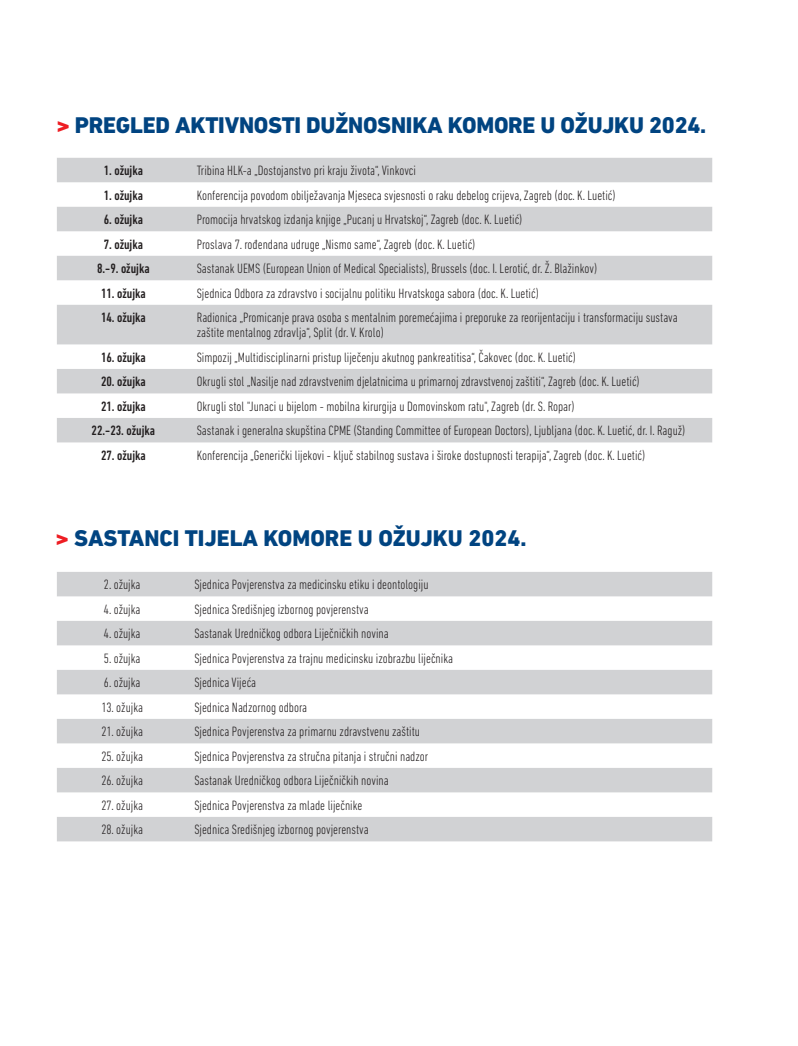
<style>
.page{position:relative;width:798px;height:1046px;background:#fff}
.page>*{position:absolute;margin:0;border:0;box-sizing:border-box;transform-origin:0 0}
.t1{font:800 23.12px "DIN Next LT Pro";letter-spacing:-.01em;color:#014481}
.t2{font:300 condensed 13.75px/15.1px "DIN Next LT Pro";color:#231f20}
.t3{font:500 condensed 13.75px "DIN Next LT Pro";color:#231f20}
.s1{color:#ee1d23}
</style>
<div class="page">
<svg style="left:57px;top:158px;width:655px;height:284px;fill:#d1d2d4"></svg>
<svg style="left:57px;top:572px;width:655px;height:269px;fill:#d1d2d4"></svg>
<p class="t1" style="left:57px;top:111px;width:650px"><span class="s1">&gt;</span> PREGLED AKTIVNOSTI DUŽNOSNIKA KOMORE U OŽUJKU 2024.</p>
<p class="t3" style="left:104px;top:163px;width:41px">1. ožujka</p>
<p class="t2" style="left:197px;top:163px;width:221px">Tribina HLK-a „Dostojanstvo pri kraju života“, Vinkovci</p>
<p class="t3" style="left:104px;top:187px;width:41px">1. ožujka</p>
<p class="t2" style="left:197px;top:187px;width:420px">Konferencija povodom obilježavanja Mjeseca svjesnosti o raku debelog crijeva, Zagreb (doc. K. Luetić)</p>
<p class="t3" style="left:104px;top:212px;width:41px">6. ožujka</p>
<p class="t2" style="left:197px;top:212px;width:327px">Promocija hrvatskog izdanja knjige „Pucanj u Hrvatskoj“, Zagreb (doc. K. Luetić)</p>
<p class="t3" style="left:104px;top:236px;width:41px">7. ožujka</p>
<p class="t2" style="left:197px;top:236px;width:280px">Proslava 7. rođendana udruge „Nismo same“, Zagreb (doc. K. Luetić)</p>
<p class="t3" style="left:97px;top:261px;width:54px">8.-9. ožujka</p>
<p class="t2" style="left:197px;top:261px;width:402px">Sastanak UEMS (European Union of Medical Specialists), Brussels (doc. I. Lerotić, dr. Ž. Blažinkov)</p>
<p class="t3" style="left:101px;top:285px;width:46px">11. ožujka</p>
<p class="t2" style="left:197px;top:285px;width:343px">Sjednica Odbora za zdravstvo i socijalnu politiku Hrvatskoga sabora (doc. K. Luetić)</p>
<p class="t3" style="left:101px;top:310px;width:46px">14. ožujka</p>
<p class="t2" style="left:197px;top:310px;width:482px">Radionica „Promicanje prava osoba s mentalnim poremećajima i preporuke za reorijentaciju i transformaciju sustava zaštite mentalnog zdravlja“, Split (dr. V. Krolo)</p>
<p class="t3" style="left:101px;top:349px;width:46px">16. ožujka</p>
<p class="t2" style="left:197px;top:349px;width:381px">Simpozij „Multidisciplinarni pristup liječenju akutnog pankreatitisa“, Čakovec (doc. K. Luetić)</p>
<p class="t3" style="left:101px;top:374px;width:46px">20. ožujka</p>
<p class="t2" style="left:197px;top:374px;width:444px">Okrugli stol „Nasilje nad zdravstvenim djelatnicima u primarnoj zdravstvenoj zaštiti“, Zagreb (doc. K. Luetić)</p>
<p class="t3" style="left:101px;top:398px;width:46px">21. ožujka</p>
<p class="t2" style="left:197px;top:398px;width:379px">Okrugli stol "Junaci u bijelom - mobilna kirurgija u Domovinskom ratu", Zagreb (dr. S. Ropar)</p>
<p class="t3" style="left:92px;top:423px;width:65px">22.-23. ožujka</p>
<p class="t2" style="left:197px;top:423px;width:490px">Sastanak i generalna skupština CPME (Standing Committee of European Doctors), Ljubljana (doc. K. Luetić, dr. I. Raguž)</p>
<p class="t3" style="left:101px;top:447px;width:46px">27. ožujka</p>
<p class="t2" style="left:197px;top:447px;width:450px">Konferencija „Generički lijekovi - ključ stabilnog sustava i široke dostupnosti terapija“, Zagreb (doc. K. Luetić)</p>
<p class="t1" style="left:56px;top:524px;width:472px"><span class="s1">&gt;</span> SASTANCI TIJELA KOMORE U OŽUJKU 2024.</p>
<p class="t2" style="left:104px;top:577px;width:38px">2. ožujka</p>
<p class="t2" style="left:194px;top:577px;width:235px">Sjednica Povjerenstva za medicinsku etiku i deontologiju</p>
<p class="t2" style="left:104px;top:601px;width:38px">4. ožujka</p>
<p class="t2" style="left:194px;top:601px;width:176px">Sjednica Središnjeg izbornog povjerenstva</p>
<p class="t2" style="left:104px;top:626px;width:38px">4. ožujka</p>
<p class="t2" style="left:194px;top:626px;width:196px">Sastanak Uredničkog odbora Liječničkih novina</p>
<p class="t2" style="left:104px;top:650px;width:38px">5. ožujka</p>
<p class="t2" style="left:194px;top:650px;width:260px">Sjednica Povjerenstva za trajnu medicinsku izobrazbu liječnika</p>
<p class="t2" style="left:104px;top:674px;width:38px">6. ožujka</p>
<p class="t2" style="left:194px;top:674px;width:63px">Sjednica Vijeća</p>
<p class="t2" style="left:101px;top:699px;width:43px">13. ožujka</p>
<p class="t2" style="left:194px;top:699px;width:114px">Sjednica Nadzornog odbora</p>
<p class="t2" style="left:101px;top:723px;width:43px">21. ožujka</p>
<p class="t2" style="left:194px;top:723px;width:227px">Sjednica Povjerenstva za primarnu zdravstvenu zaštitu</p>
<p class="t2" style="left:101px;top:748px;width:43px">25. ožujka</p>
<p class="t2" style="left:194px;top:748px;width:235px">Sjednica Povjerenstva za stručna pitanja i stručni nadzor</p>
<p class="t2" style="left:101px;top:772px;width:43px">26. ožujka</p>
<p class="t2" style="left:194px;top:772px;width:196px">Sastanak Uredničkog odbora Liječničkih novina</p>
<p class="t2" style="left:101px;top:797px;width:43px">27. ožujka</p>
<p class="t2" style="left:194px;top:797px;width:169px">Sjednica Povjerenstva za mlade liječnike</p>
<p class="t2" style="left:101px;top:821px;width:43px">28. ožujka</p>
<p class="t2" style="left:194px;top:821px;width:176px">Sjednica Središnjeg izbornog povjerenstva</p>
</div>
